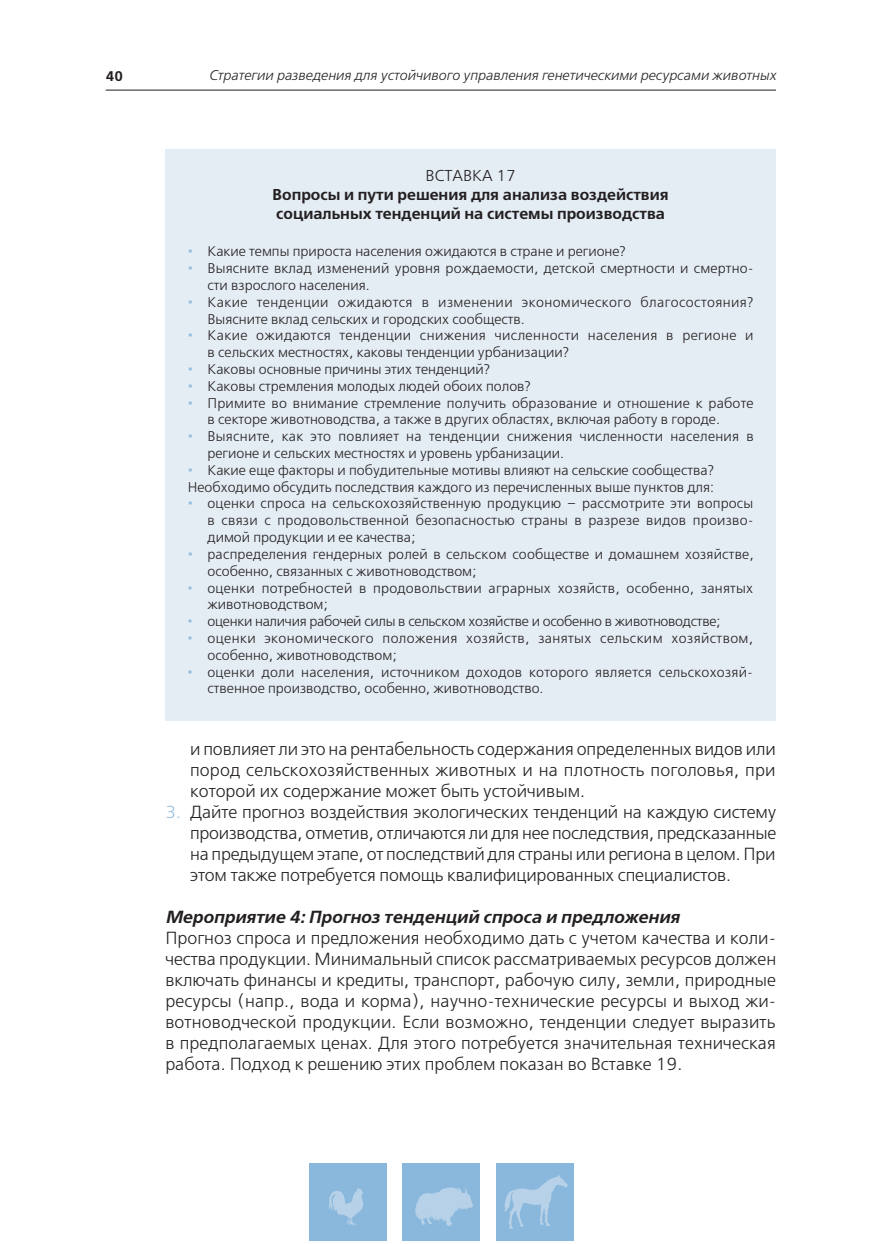
<style>
.page{position:relative;width:876px;height:1244px;background:#fff}
.page>*{position:absolute;margin:0;border:0;box-sizing:border-box;transform-origin:0 0}
.t1{font:17.5px/21px "Free Set Light C";color:#231f20;text-align:justify}
.t2{font:italic 17.5px "Free Set Demi C";color:#231f20}
.t3{font:15.75px/18.9px "Free Set Demi C";color:#231f20}
.t4{font:15.75px "Free Set C";color:#231f20}
.t5{font:14px/16.8px "Free Set C";color:#231f20}
.t6{font:14px/16.8px "Free Set C";letter-spacing:.025em;color:#231f20}
.t7{font:14px/16.8px "Free Set C";letter-spacing:.02em;color:#231f20}
.t8{font:14px/16.8px "Free Set C";letter-spacing:.03em;color:#231f20}
.t9{font:italic 14px "Free Set Light C";color:#231f20}
.t10{font:14px "Free Set C";letter-spacing:-.02em;color:#231f20}
.t11{font:14px "Free Set Demi C";color:#231f20}
.s1{color:#99bfdd}
</style>
<div class="page">
<div style="left:309px;top:1163px;width:78px;height:78px;background:#89b8dc"></div>
<div style="left:402px;top:1163px;width:78px;height:78px;background:#89b8dc"></div>
<div style="left:495px;top:1163px;width:78px;height:78px;background:#89b8dc"></div>
<svg style="left:415px;top:1187px;width:58px;height:39px"></svg>
<svg style="left:504px;top:1175px;width:63px;height:53px"></svg>
<svg style="left:328px;top:1188px;width:36px;height:37px"></svg>
<hr style="left:106px;top:90px;width:669px;height:1px;background:#231f20">
<div style="left:165px;top:150px;width:610px;height:571px;background:#e4ecf4"></div>
<p class="t11" style="left:106px;top:71px;width:19px">40</p>
<p class="t9" style="left:209px;top:69px;width:568px">Стратегии разведения для устойчивого управления генетическими ресурсами животных</p>
<p class="t4" style="left:425px;top:169px;width:92px">ВСТАВКА 17</p>
<p class="t3" style="left:272px;top:186px;width:397px">Вопросы и пути решения для анализа воздействия социальных тенденций на системы производства</p>
<p class="t5" style="left:188px;top:244px;width:439px"><span class="s1">•</span> Какие темпы прироста населения ожидаются в стране и регионе?</p>
<p class="t5" style="left:207px;top:261px;width:547px;text-indent:-20px"><span class="s1">•</span> Выясните вклад изменений уровня рождаемости, детской смертности и смертно&shy;сти взрослого населения.</p>
<p class="t8" style="left:207px;top:295px;width:547px;text-indent:-20px"><span class="s1">•</span> Какие тенденции ожидаются в изменении экономического благосостояния?<br>Выясните вклад сельских и городских сообществ.</p>
<p class="t6" style="left:207px;top:328px;width:547px;text-indent:-20px"><span class="s1">•</span> Какие ожидаются тенденции снижения численности населения в регионе и в сельских местностях, каковы тенденции урбанизации?</p>
<p class="t5" style="left:188px;top:362px;width:304px"><span class="s1">•</span> Каковы основные причины этих тенденций?</p>
<p class="t5" style="left:188px;top:379px;width:344px"><span class="s1">•</span> Каковы стремления молодых людей обоих полов?</p>
<p class="t5" style="left:207px;top:395px;width:547px;text-indent:-20px"><span class="s1">•</span> Примите во внимание стремление получить образование и отношение к работе в секторе животноводства, а также в других областях, включая работу в городе.</p>
<p class="t7" style="left:207px;top:429px;width:547px;text-indent:-20px"><span class="s1">•</span> Выясните, как это повлияет на тенденции снижения численности населения в регионе и сельских местностях и уровень урбанизации.</p>
<p class="t5" style="left:188px;top:463px;width:528px"><span class="s1">•</span> Какие еще факторы и побудительные мотивы влияют на сельские сообщества?<br>Необходимо обсудить последствия каждого из перечисленных выше пунктов для:</p>
<p class="t5" style="left:207px;top:496px;width:547px;text-align:justify;text-indent:-20px"><span class="s1">•</span> оценки спроса на сельскохозяйственную продукцию – рассмотрите эти вопросы в связи с продовольственной безопасностью страны в разрезе видов произво&shy;димой продукции и ее качества;</p>
<p class="t5" style="left:207px;top:547px;width:547px;text-indent:-20px"><span class="s1">•</span> распределения гендерных ролей в сельском сообществе и домашнем хозяйстве, особенно, связанных с животноводством;</p>
<p class="t5" style="left:207px;top:580px;width:547px;text-indent:-20px"><span class="s1">•</span> оценки потребностей в продовольствии аграрных хозяйств, особенно, занятых животноводством;</p>
<p class="t10" style="left:188px;top:615px;width:534px"><span class="s1">•</span> оценки наличия рабочей силы в сельском хозяйстве и особенно в животноводстве;</p>
<p class="t6" style="left:207px;top:631px;width:547px;text-indent:-20px"><span class="s1">•</span> оценки экономического положения хозяйств, занятых сельским хозяйством, особенно, животноводством;</p>
<p class="t5" style="left:207px;top:664px;width:547px;text-indent:-20px"><span class="s1">•</span> оценки доли населения, источником доходов которого является сельскохозяй&shy;ственное производство, особенно, животноводство.</p>
<p class="t1" style="left:190px;top:739px;width:587px">и повлияет ли это на рентабельность содержания определенных видов или пород сельскохозяйственных животных и на плотность поголовья, при которой их содержание может быть устойчивым.</p>
<p class="t1" style="left:190px;top:802px;width:587px;text-indent:-25px"><span class="s1">3.</span> Дайте прогноз воздействия экологических тенденций на каждую систему производства, отметив, отличаются ли для нее последствия, предсказанные на предыдущем этапе, от последствий для страны или региона в целом. При этом также потребуется помощь квалифицированных специалистов.</p>
<p class="t2" style="left:165px;top:910px;width:515px">Мероприятие 4: Прогноз тенденций спроса и предложения</p>
<p class="t1" style="left:165px;top:928px;width:612px">Прогноз спроса и предложения необходимо дать с учетом качества и коли&shy;чества продукции. Минимальный список рассматриваемых ресурсов должен включать финансы и кредиты, транспорт, рабочую силу, земли, природные ресурсы (напр., вода и корма), научно-технические ресурсы и выход жи&shy;вотноводческой продукции. Если возможно, тенденции следует выразить в предполагаемых ценах. Для этого потребуется значительная техническая работа. Подход к решению этих проблем показан во Вставке 19.</p>
</div>
